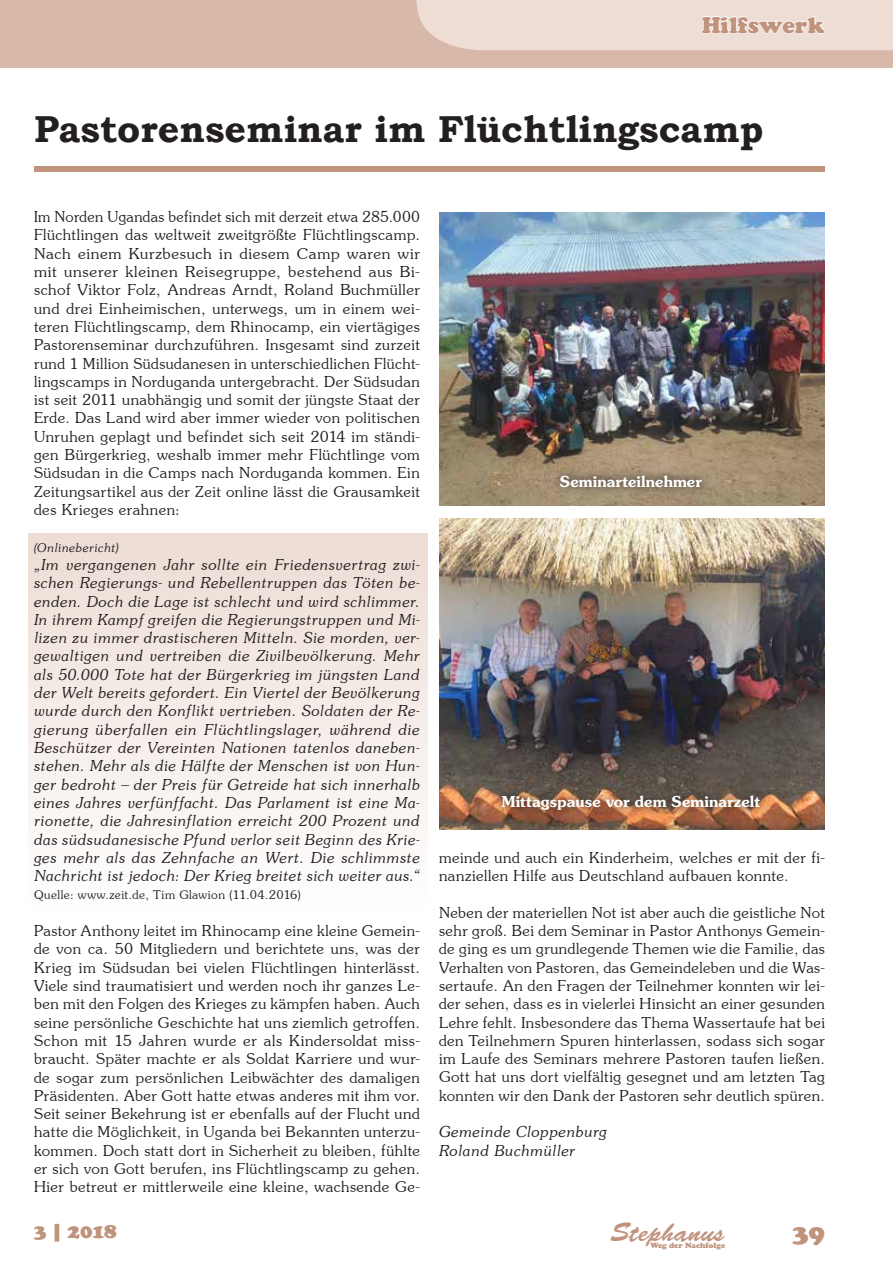
<style>
.page{position:relative;width:893px;height:1263px;background:#fff}
.page>*{position:absolute;margin:0;border:0;box-sizing:border-box;transform-origin:0 0}
.t1{font:700 37.5px "Bookman Old Style";color:#231f20}
.t2{font:27px "Banff Plain";letter-spacing:.02em;color:#c0937d}
.t3{font:25.5px "Cooper Black Std";color:#c0937d}
.t4{font:22.5px "Cooper Black Std";color:#c0937d}
.t5{font:900 21px "Cooper";color:#c0937d}
.t6{font:15px/18.3px "Southern Plain";letter-spacing:.03em;color:#231f20;text-align:justify}
.t7{font:italic 15px/18.3px "Southern";letter-spacing:.02em;color:#231f20;text-align:justify}
.t8{font:700 15px "Southern";letter-spacing:.005em;color:#fff}
.t9{font:12px "Southern Plain";letter-spacing:.04em;color:#231f20}
.t10{font:italic 12px "Southern";letter-spacing:.03em;color:#231f20}
.t11{font:7.5px "Cooper Black Std";color:#c0937d}
</style>
<div class="page">
<div style="left:1px;top:0;width:892px;height:68px;background:#d8b8a8"></div>
<svg style="left:416px;top:0;width:477px;height:51px;background:#ecdcd3"></svg>
<div style="left:34px;top:166px;width:791px;height:6px;background:#c0937d"></div>
<div style="left:28px;top:533px;width:399px;height:376px;background:linear-gradient(to bottom,#ecdcd3,#fefefe)"></div>
<img style="left:439px;top:212px;width:386px;height:293px">
<img style="left:439px;top:519px;width:386px;height:310px">
<svg style="left:552px;top:467px;width:158px;height:29px;background:#94826b"></svg>
<img style="left:493px;top:787px;width:275px;height:32px">
<h3 class="t4" style="left:702px;top:11px;width:125px">Hilfswerk</h3>
<h1 class="t1" style="left:34px;top:102px;width:731px">Pastorenseminar im Flüchtlingscamp</h1>
<p class="t6" style="left:34px;top:207px;width:387px">Im Norden Ugandas befindet sich mit derzeit etwa 285.000<br>Flüchtlingen das weltweit zweitgrößte Flüchtlingscamp.<br>Nach einem Kurzbesuch in diesem Camp waren wir mit unserer kleinen Reisegruppe, bestehend aus Bi&shy;schof Viktor Folz, Andreas Arndt, Roland Buchmüller und drei Einheimischen, unterwegs, um in einem wei&shy;teren Flüchtlingscamp, dem Rhinocamp, ein viertägiges Pastorenseminar durchzuführen. Insgesamt sind zurzeit rund 1 Million Südsudanesen in unterschiedlichen Flücht&shy;lingscamps in Norduganda untergebracht. Der Südsudan ist seit 2011 unabhängig und somit der jüngste Staat der Erde. Das Land wird aber immer wieder von politischen Unruhen geplagt und befindet sich seit 2014 im ständi&shy;gen Bürgerkrieg, weshalb immer mehr Flüchtlinge vom Südsudan in die Camps nach Norduganda kommen. Ein Zeitungsartikel aus der Zeit online lässt die Grausamkeit des Krieges erahnen:</p>
<p class="t10" style="left:34px;top:540px;width:86px">(Onlinebericht)</p>
<p class="t7" style="left:34px;top:555px;width:387px">„Im vergangenen Jahr sollte ein Friedensvertrag zwi&shy;schen Regierungs- und Rebellentruppen das Töten be&shy;enden. Doch die Lage ist schlecht und wird schlimmer.<br>In ihrem Kampf greifen die Regierungstruppen und Mi&shy;lizen zu immer drastischeren Mitteln. Sie morden, ver&shy;gewaltigen und vertreiben die Zivilbevölkerung. Mehr als 50.000 Tote hat der Bürgerkrieg im jüngsten Land der Welt bereits gefordert. Ein Viertel der Bevölkerung wurde durch den Konflikt vertrieben. Soldaten der Re&shy;gierung überfallen ein Flüchtlingslager, während die Beschützer der Vereinten Nationen tatenlos daneben&shy;stehen. Mehr als die Hälfte der Menschen ist von Hun&shy;ger bedroht – der Preis für Getreide hat sich innerhalb eines Jahres verfünffacht. Das Parlament ist eine Ma&shy;rionette, die Jahresinflation erreicht 200 Prozent und das südsudanesische Pfund verlor seit Beginn des Krie&shy;ges mehr als das Zehnfache an Wert. Die schlimmste Nachricht ist jedoch: Der Krieg breitet sich weiter aus.“</p>
<p class="t9" style="left:34px;top:888px;width:268px">Quelle: www.zeit.de, Tim Glawion (11.04.2016)</p>
<p class="t6" style="left:34px;top:921px;width:387px">Pastor Anthony leitet im Rhinocamp eine kleine Gemein&shy;de von ca. 50 Mitgliedern und berichtete uns, was der Krieg im Südsudan bei vielen Flüchtlingen hinterlässt.<br>Viele sind traumatisiert und werden noch ihr ganzes Le&shy;ben mit den Folgen des Krieges zu kämpfen haben. Auch seine persönliche Geschichte hat uns ziemlich getroffen.<br>Schon mit 15 Jahren wurde er als Kindersoldat miss&shy;braucht. Später machte er als Soldat Karriere und wur&shy;de sogar zum persönlichen Leibwächter des damaligen Präsidenten. Aber Gott hatte etwas anderes mit ihm vor.<br>Seit seiner Bekehrung ist er ebenfalls auf der Flucht und hatte die Möglichkeit, in Uganda bei Bekannten unterzu&shy;kommen. Doch statt dort in Sicherheit zu bleiben, fühlte er sich von Gott berufen, ins Flüchtlingscamp zu gehen.<br>Hier betreut er mittlerweile eine kleine, wachsende Ge-</p>
<p class="t8" style="left:560px;top:472px;width:143px">Seminarteilnehmer</p>
<p class="t8" style="left:502px;top:792px;width:260px">Mittagspause vor dem Seminarzelt</p>
<p class="t6" style="left:439px;top:848px;width:387px">meinde und auch ein Kinderheim, welches er mit der fi&shy;nanziellen Hilfe aus Deutschland aufbauen konnte.</p>
<p class="t6" style="left:439px;top:903px;width:387px">Neben der materiellen Not ist aber auch die geistliche Not sehr groß. Bei dem Seminar in Pastor Anthonys Gemein&shy;de ging es um grundlegende Themen wie die Familie, das Verhalten von Pastoren, das Gemeindeleben und die Was&shy;sertaufe. An den Fragen der Teilnehmer konnten wir lei&shy;der sehen, dass es in vielerlei Hinsicht an einer gesunden Lehre fehlt. Insbesondere das Thema Wassertaufe hat bei den Teilnehmern Spuren hinterlassen, sodass sich sogar im Laufe des Seminars mehrere Pastoren taufen ließen.<br>Gott hat uns dort vielfältig gesegnet und am letzten Tag konnten wir den Dank der Pastoren sehr deutlich spüren.</p>
<p class="t7" style="left:439px;top:1122px;width:170px">Gemeinde Cloppenburg<br>Roland Buchmüller</p>
<h3 class="t5" style="left:34px;top:1218px;width:84px">3 | 2018</h3>
<h2 class="t2" style="left:610px;top:1217px;width:116px">Stephanus</h2>
<p class="t11" style="left:650px;top:1241px;width:76px">Weg der Nachfolge</p>
<h3 class="t3" style="left:793px;top:1218px;width:34px">39</h3>
</div>
